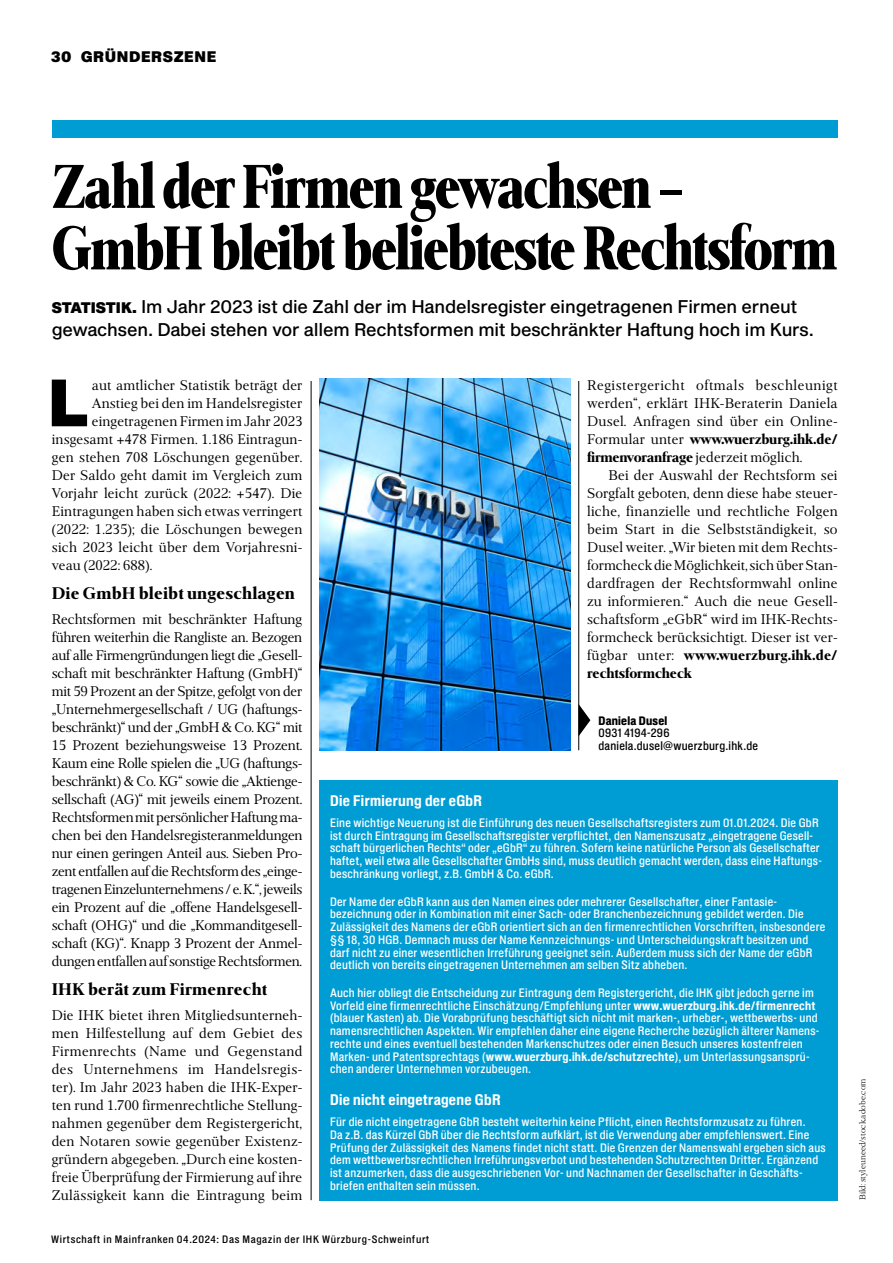
<style>
.page{position:relative;width:893px;height:1263px;background:#fff}
.page>*{position:absolute;margin:0;border:0;box-sizing:border-box;transform-origin:0 0}
.WiM_Head_gross{font:800 66px/61.5px "Frontis Condensed";letter-spacing:-.035em;color:#000;scale:.96 1}
.WiM_Gtx_Initial{font:65.4px "Shapiro Pro 96 Super";color:#000}
.WiM_Vorspann{font:18px/22.5px "Shapiro Pro 54 Middle";letter-spacing:-.01em;color:#000}
.WiM_Zwiti{font:800 18px "Frontis";letter-spacing:.01em;color:#000}
.WiM_Gtx_OHNE_Einzug{font:15px/18px "Frontis";letter-spacing:.005em;color:#000;text-align:justify}
.WiM_Gtx_Einzug{font:15px/18px "Frontis";letter-spacing:.005em;color:#000;text-align:justify}
.WiM_Gtx_Initial-2{font:15px "Frontis";letter-spacing:.01em;color:#000}
.WiM_Info_Headline{font:800 15px "Shapiro Pro 72";letter-spacing:.02em;color:#fff}
.t1{font:15px "Shapiro Pro 96 Super";letter-spacing:.04em;color:#000}
.WiM_Info_Hinweis{font:12px/12.8px "Shapiro Pro 52 Middle";letter-spacing:.02em;color:#fff}
.WiM_Info_Hinweis-2{font:12px/12.8px "Shapiro Pro 52 Middle";letter-spacing:.02em;color:#000}
.t2{font:10.5px "Shapiro Pro 52 Middle";letter-spacing:.06em;color:#000}
.t3{font:300 9px "Frontis";color:#000}
.s1{font-family:"Shapiro Pro 96 Super";font-size:15px}
.s2{font-weight:800}
.s3{font-family:"Shapiro Pro 82 Super";font-weight:800}
.s4{font-family:"Shapiro Pro 72";font-weight:800}
</style>
<div class="page">
<div style="left:52px;top:120px;width:786px;height:18px;background:#009dd4"></div>
<div style="left:319px;top:780px;width:519px;height:420px;background:#009dd4"></div>
<svg style="left:579px;top:704px;width:11px;height:32px"></svg>
<img style="left:319px;top:378px;width:251px;height:372px">
<hr style="left:311px;top:381px;width:1px;height:819px;background:#000">
<hr style="left:578px;top:381px;width:1px;height:369px;background:#000">
<p class="t1" style="left:51px;top:46px;width:167px">30 GRÜNDERSZENE</p>
<p class="WiM_Head_gross" style="left:52px;top:155px;width:820px">Zahl der Firmen gewachsen –<br>GmbH bleibt beliebteste Rechtsform</p>
<p class="WiM_Vorspann" style="left:52px;top:296px;width:764px"><span class="s1">STATISTIK.</span> Im Jahr 2023 ist die Zahl der im Handelsregister eingetragenen Firmen erneut gewachsen. Dabei stehen vor allem Rechtsformen mit beschränkter Haftung hoch im Kurs.</p>
<p class="WiM_Gtx_Initial" style="left:48px;top:356px;width:42px">L</p>
<p class="WiM_Gtx_Initial-2" style="left:92px;top:376px;width:212px">aut amtlicher Statistik beträgt der</p>
<p class="WiM_Gtx_Initial-2" style="left:92px;top:394px;width:212px">Anstieg bei den im Handelsregister</p>
<p class="WiM_Gtx_Initial-2" style="left:92px;top:412px;width:212px">eingetragenen Firmen im Jahr 2023</p>
<p class="WiM_Gtx_Initial-2" style="left:52px;top:430px;width:252px">insgesamt +478 Firmen. 1.186 Eintragun-</p>
<p class="WiM_Gtx_Initial-2" style="left:52px;top:448px;width:252px">gen stehen 708 Löschungen gegenüber.</p>
<p class="WiM_Gtx_Initial-2" style="left:52px;top:466px;width:252px">Der Saldo geht damit im Vergleich zum</p>
<p class="WiM_Gtx_Initial-2" style="left:52px;top:484px;width:252px">Vorjahr leicht zurück (2022: +547). Die</p>
<p class="WiM_Gtx_Initial-2" style="left:52px;top:502px;width:252px">Eintragungen haben sich etwas verringert</p>
<p class="WiM_Gtx_Initial-2" style="left:52px;top:520px;width:252px">(2022: 1.235); die Löschungen bewegen</p>
<p class="WiM_Gtx_Initial-2" style="left:52px;top:538px;width:252px">sich 2023 leicht über dem Vorjahresni-</p>
<p class="WiM_Gtx_Initial-2" style="left:52px;top:556px;width:102px">veau (2022: 688).</p>
<p class="WiM_Zwiti" style="left:52px;top:581px;width:245px">Die GmbH bleibt ungeschlagen</p>
<p class="WiM_Gtx_OHNE_Einzug" style="left:52px;top:610px;width:252px">Rechtsformen mit beschränkter Haftung führen weiterhin die Rangliste an. Bezogen auf alle Firmengründungen liegt die „Gesell&shy;schaft mit beschränkter Haftung (GmbH)“ mit 59 Prozent an der Spitze, gefolgt von der „Unternehmergesellschaft / UG (haftungs&shy;beschränkt)“ und der „GmbH &amp; Co. KG“ mit 15 Prozent beziehungsweise 13 Prozent.<br>Kaum eine Rolle spielen die „UG (haftungs&shy;beschränkt) &amp; Co. KG“ sowie die „Aktienge&shy;sellschaft (AG)“ mit jeweils einem Prozent.<br>Rechtsformen mit persönlicher Haftung ma&shy;chen bei den Handelsregisteranmeldungen nur einen geringen Anteil aus. Sieben Pro&shy;zent entfallen auf die Rechtsform des „einge&shy;tragenen Einzelunternehmens / e. K.“, jeweils ein Prozent auf die „offene Handelsgesell&shy;schaft (OHG)“ und die „Kommanditgesell&shy;schaft (KG)“. Knapp 3 Prozent der Anmel&shy;dungen entfallen auf sonstige Rechtsformen.</p>
<p class="WiM_Zwiti" style="left:52px;top:977px;width:217px">IHK berät zum Firmenrecht</p>
<p class="WiM_Gtx_OHNE_Einzug" style="left:52px;top:1006px;width:252px">Die IHK bietet ihren Mitgliedsunterneh&shy;men Hilfestellung auf dem Gebiet des Firmenrechts (Name und Gegenstand des Unternehmens im Handelsregis&shy;ter). Im Jahr 2023 haben die IHK-Exper&shy;ten rund 1.700 firmenrechtliche Stellung&shy;nahmen gegenüber dem Registergericht, den Notaren sowie gegenüber Existenz&shy;gründern abgegeben. „Durch eine kosten&shy;freie Überprüfung der Firmierung auf ihre Zulässigkeit kann die Eintragung beim</p>
<p class="WiM_Gtx_OHNE_Einzug" style="left:587px;top:376px;width:252px">Registergericht oftmals beschleunigt werden“, erklärt IHK-Beraterin Daniela Dusel. Anfragen sind über ein Online-Formular unter <span class="s2">www.wuerzburg.ihk.de/ firmenvoranfrage</span> jederzeit möglich.</p>
<p class="WiM_Gtx_Einzug" style="left:587px;top:466px;width:252px;text-indent:21px">Bei der Auswahl der Rechtsform sei Sorgfalt geboten, denn diese habe steuer&shy;liche, finanzielle und rechtliche Folgen beim Start in die Selbstständigkeit, so Dusel weiter. „Wir bieten mit dem Rechts&shy;formcheck die Möglichkeit, sich über Stan&shy;dardfragen der Rechtsformwahl online zu informieren.“ Auch die neue Gesell&shy;schaftsform „eGbR“ wird im IHK-Rechts&shy;formcheck berücksichtigt. Dieser ist ver&shy;fügbar unter: <span class="s2">www.wuerzburg.ihk.de/ rechtsformcheck</span></p>
<p class="WiM_Info_Hinweis-2" style="left:598px;top:714px;width:161px"><span class="s3">Daniela Dusel<br></span>0931 4194-296 daniela.dusel@wuerzburg.ihk.de</p>
<p class="WiM_Info_Headline" style="left:330px;top:790px;width:153px">Die Firmierung der eGbR</p>
<p class="WiM_Info_Hinweis" style="left:330px;top:817px;width:493px">Eine wichtige Neuerung ist die Einführung des neuen Gesellschaftsregisters zum 01.01.2024. Die GbR ist durch Eintragung im Gesellschaftsregister verpflichtet, den Namenszusatz „eingetragene Gesell&shy;schaft bürgerlichen Rechts“ oder „eGbR“ zu führen. Sofern keine natürliche Person als Gesellschafter haftet, weil etwa alle Gesellschafter GmbHs sind, muss deutlich gemacht werden, dass eine Haftungs&shy;beschränkung vorliegt, z.B. GmbH &amp; Co. eGbR.</p>
<p class="WiM_Info_Hinweis" style="left:330px;top:895px;width:497px">Der Name der eGbR kann aus den Namen eines oder mehrerer Gesellschafter, einer Fantasie&shy;bezeichnung oder in Kombination mit einer Sach- oder Branchenbezeichnung gebildet werden. Die Zulässigkeit des Namens der eGbR orientiert sich an den firmenrechtlichen Vorschriften, insbesondere §§ 18, 30 HGB. Demnach muss der Name Kennzeichnungs- und Unterscheidungskraft besitzen und darf nicht zu einer wesentlichen Irreführung geeignet sein. Außerdem muss sich der Name der eGbR deutlich von bereits eingetragenen Unternehmen am selben Sitz abheben.</p>
<p class="WiM_Info_Hinweis" style="left:330px;top:987px;width:491px">Auch hier obliegt die Entscheidung zur Eintragung dem Registergericht, die IHK gibt jedoch gerne im Vorfeld eine firmenrechtliche Einschätzung/Empfehlung unter <span class="s4">www.wuerzburg.ihk.de/firmenrecht </span>(blauer Kasten) ab. Die Vorabprüfung beschäftigt sich nicht mit marken-, urheber-, wettbewerbs- und namensrechtlichen Aspekten. Wir empfehlen daher eine eigene Recherche bezüglich älterer Namens&shy;rechte und eines eventuell bestehenden Markenschutzes oder einen Besuch unseres kostenfreien Marken- und Patentsprechtags (<span class="s4">www.wuerzburg.ihk.de/schutzrechte</span>), um Unterlassungsansprü&shy;chen anderer Unternehmen vorzubeugen.</p>
<p class="WiM_Info_Headline" style="left:330px;top:1089px;width:172px">Die nicht eingetragene GbR</p>
<p class="WiM_Info_Hinweis" style="left:330px;top:1116px;width:497px">Für die nicht eingetragene GbR besteht weiterhin keine Pflicht, einen Rechtsformzusatz zu führen.<br>Da z.B. das Kürzel GbR über die Rechtsform aufklärt, ist die Verwendung aber empfehlenswert. Eine Prüfung der Zulässigkeit des Namens findet nicht statt. Die Grenzen der Namenswahl ergeben sich aus dem wettbewerbsrechtlichen Irreführungsverbot und bestehenden Schutzrechten Dritter. Ergänzend ist anzumerken, dass die ausgeschriebenen Vor- und Nachnamen der Gesellschafter in Geschäfts&shy;briefen enthalten sein müssen.</p>
<p class="t2" style="left:51px;top:1232px;width:380px">Wirtschaft in Mainfranken 04.2024: Das Magazin der IHK Würzburg-Schweinfurt</p>
<p class="t3" style="left:857px;top:1200px;width:123px;rotate:-90deg">Bild: styleuneed/stock.adobe.com</p>
</div>
